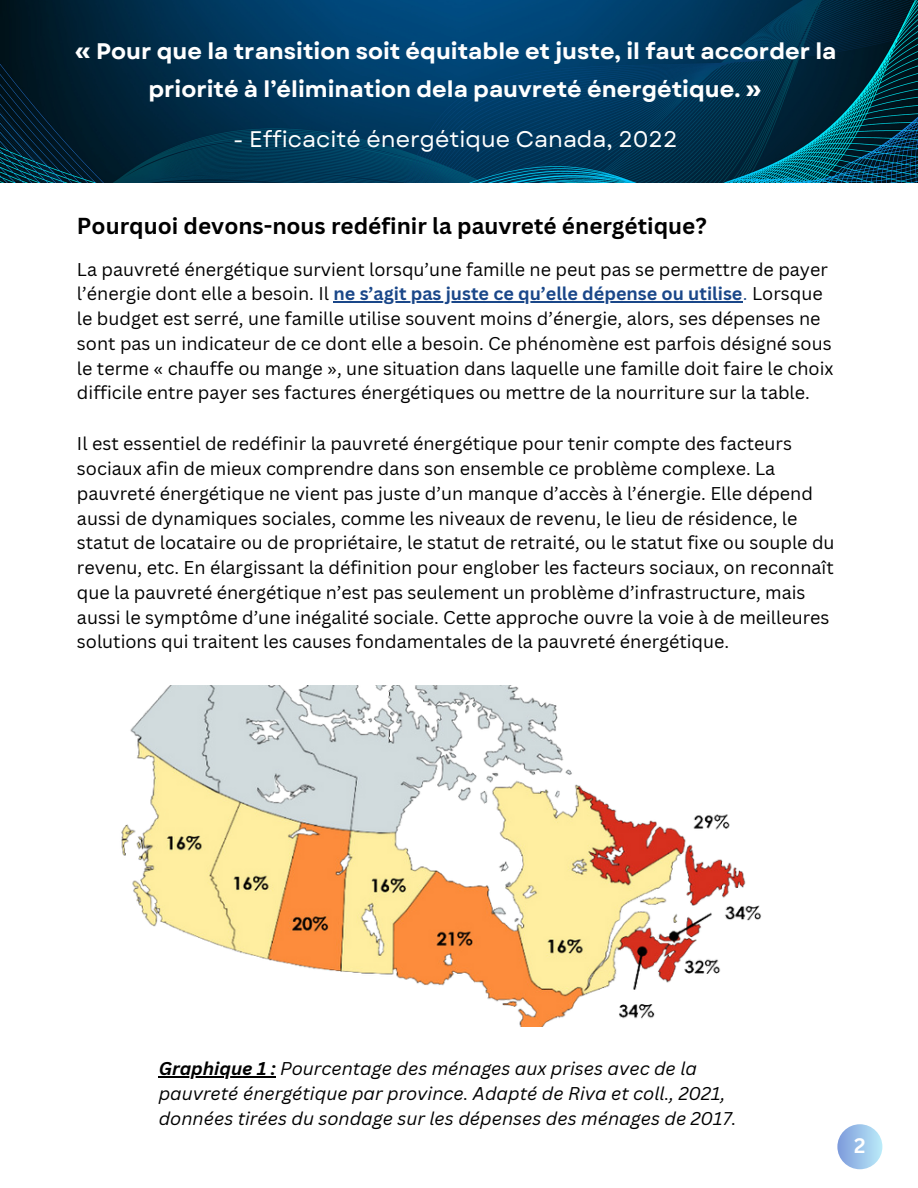
<style>
.page{position:relative;width:918px;height:1188px;background:#fff}
.page>*{position:absolute;margin:0;border:0;box-sizing:border-box;transform-origin:0 0}
.t1{font:700 22.5px/38.2px "Garet";color:#fff;text-align:center}
.t2{font:700 22.5px "Canva Sans";color:#000}
.t3{font:22.5px "Garet";color:#fff}
.t4{font:700 20.4px "Canva Sans";color:#fff}
.t5{font:18px/24.8px "Canva Sans";color:#000}
.t6{font:italic 18px/24.8px "Canva Sans";color:#000}
.s1{font-weight:700;color:#1a4789}
.s2{color:#1a4789}
.s3{font-weight:700}
</style>
<div class="page">
<div style="left:837px;top:1124px;width:45px;height:45px;background:linear-gradient(to right,#819ddc,#b9e9f8);border-radius:50%"></div>
<img style="left:121px;top:686px;width:641px;height:341px">
<img style="left:0;top:0;width:917px;height:182px">
<hr style="left:334px;top:302px;width:409px;height:1px;background:#1a4789">
<hr style="left:159px;top:1076px;width:117px;height:1px;background:#000">
<p class="t1" style="left:74px;top:32px;width:764px">« Pour que la transition soit équitable et juste, il faut accorder la priorité à l’élimination dela pauvreté énergétique. »</p>
<p class="t3" style="left:233px;top:123px;width:446px">- Efficacité énergétique Canada, 2022</p>
<h1 class="t2" style="left:77px;top:210px;width:631px">Pourquoi devons-nous redéfinir la pauvreté énergétique?</h1>
<p class="t5" style="left:77px;top:256px;width:753px">La pauvreté énergétique survient lorsqu’une famille ne peut pas se permettre de payer l’énergie dont elle a besoin. Il <span class="s1">ne s’agit pas juste ce qu’elle dépense ou utilise</span><span class="s2">.</span> Lorsque</p>
<p class="t5" style="left:77px;top:306px;width:758px">le budget est serré, une famille utilise souvent moins d’énergie, alors, ses dépenses ne sont pas un indicateur de ce dont elle a besoin. Ce phénomène est parfois désigné sous le terme « chauffe ou mange », une situation dans laquelle une famille doit faire le choix difficile entre payer ses factures énergétiques ou mettre de la nourriture sur la table.</p>
<p class="t5" style="left:77px;top:431px;width:759px">Il est essentiel de redéfinir la pauvreté énergétique pour tenir compte des facteurs sociaux afin de mieux comprendre dans son ensemble ce problème complexe. La pauvreté énergétique ne vient pas juste d’un manque d’accès à l’énergie. Elle dépend aussi de dynamiques sociales, comme les niveaux de revenu, le lieu de résidence, le statut de locataire ou de propriétaire, le statut de retraité, ou le statut fixe ou souple du revenu, etc. En élargissant la définition pour englober les facteurs sociaux, on reconnaît que la pauvreté énergétique n’est pas seulement un problème d’infrastructure, mais aussi le symptôme d’une inégalité sociale. Cette approche ouvre la voie à de meilleures solutions qui traitent les causes fondamentales de la pauvreté énergétique.</p>
<p class="t6" style="left:159px;top:1056px;width:579px"><span class="s3">Graphique 1 :</span> Pourcentage des ménages aux prises avec de la pauvreté énergétique par province. Adapté de Riva et coll., 2021, données tirées du sondage sur les dépenses des ménages de 2017.</p>
<h1 class="t4" style="left:854px;top:1132px;width:13px">2</h1>
</div>
